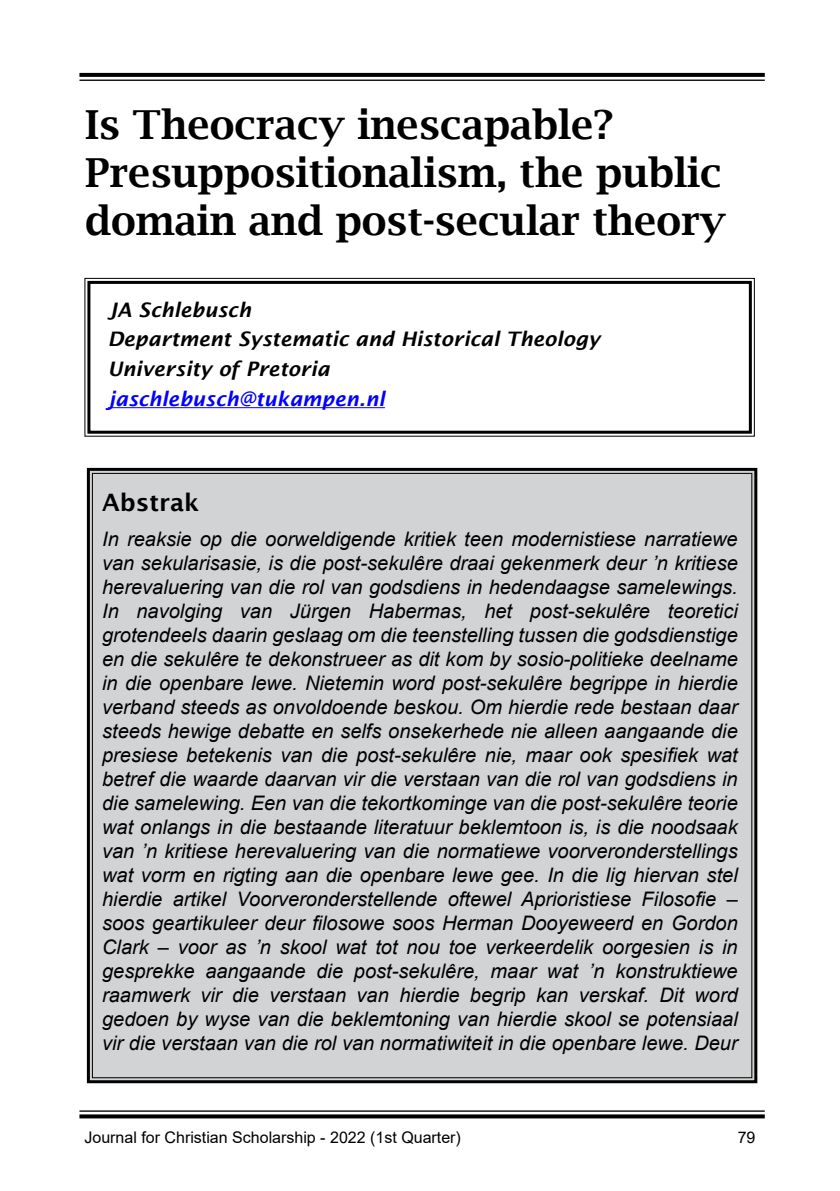
<style>
.page{position:relative;width:840px;height:1191px;background:#fff}
.page>*{position:absolute;margin:0;border:0;box-sizing:border-box;transform-origin:0 0}
.t1{font:600 40px/48px "Lucida Bright";color:#000}
.t2{font:600 24px "Lucida Sans";color:#000}
.t3{font:italic 20px/24px "Arial";color:#000;text-align:justify}
.t4{font:italic 600 20px/29.6px "Lucida Sans";color:#000}
.t5{font:italic 600 20px "Lucida Sans";color:#00f}
.t6{font:16px "Arial";color:#000}
</style>
<div class="page">
<hr style="left:79px;top:1110px;width:685px;height:1px;background:#000">
<svg style="left:79px;top:1114px;width:685px;height:4px;background:#1b1b1b"></svg>
<svg style="left:79px;top:73px;width:685px;height:4px;background:#060606"></svg>
<hr style="left:79px;top:80px;width:685px;height:1px;background:#000">
<div style="left:86px;top:467px;width:672px;height:617px;background:#d1d3d4"></div>
<svg style="left:84px;top:277px;width:671px;height:160px"></svg>
<div style="left:87px;top:281px;width:664px;height:153px;border:3px solid #000"></div>
<h1 class="t1" style="left:85px;top:100px;width:642px">Is Theocracy inescapable?<br>Presuppositionalism, the public domain and post-secular theory</h1>
<p class="t4" style="left:108px;top:295px;width:493px">JA Schlebusch<br>Department Systematic and Historical Theology<br>University of Pretoria</p>
<p class="t5" style="left:108px;top:387px;width:278px">jaschlebusch@tukampen.nl</p>
<p class="t2" style="left:102px;top:488px;width:99px">Abstrak</p>
<p class="t3" style="left:102px;top:527px;width:636px">In reaksie op die oorweldigende kritiek teen modernistiese narratiewe van sekularisasie, is die post-sekulêre draai gekenmerk deur ’n kritiese herevaluering van die rol van godsdiens in hedendaagse samelewings.<br>In navolging van Jürgen Habermas, het post-sekulêre teoretici grotendeels daarin geslaag om die teenstelling tussen die godsdienstige en die sekulêre te dekonstrueer as dit kom by sosio-politieke deelname in die openbare lewe. Nietemin word post-sekulêre begrippe in hierdie verband steeds as onvoldoende beskou. Om hierdie rede bestaan daar steeds hewige debatte en selfs onsekerhede nie alleen aangaande die presiese betekenis van die post-sekulêre nie, maar ook spesifiek wat betref die waarde daarvan vir die verstaan van die rol van godsdiens in die samelewing. Een van die tekortkominge van die post-sekulêre teorie wat onlangs in die bestaande literatuur beklemtoon is, is die noodsaak van ’n kritiese herevaluering van die normatiewe voorveronderstellings wat vorm en rigting aan die openbare lewe gee. In die lig hiervan stel hierdie artikel Voorveronderstellende oftewel Aprioristiese Filosofie – soos geartikuleer deur filosowe soos Herman Dooyeweerd en Gordon Clark – voor as ’n skool wat tot nou toe verkeerdelik oorgesien is in gesprekke aangaande die post-sekulêre, maar wat ’n konstruktiewe raamwerk vir die verstaan van hierdie begrip kan verskaf. Dit word gedoen by wyse van die beklemtoning van hierdie skool se potensiaal vir die verstaan van die rol van normatiwiteit in die openbare lewe. Deur</p>
<p class="t6" style="left:84px;top:1126px;width:378px">Journal for Christian Scholarship - 2022 (1st Quarter)</p>
<p class="t6" style="left:737px;top:1126px;width:19px">79</p>
</div>
